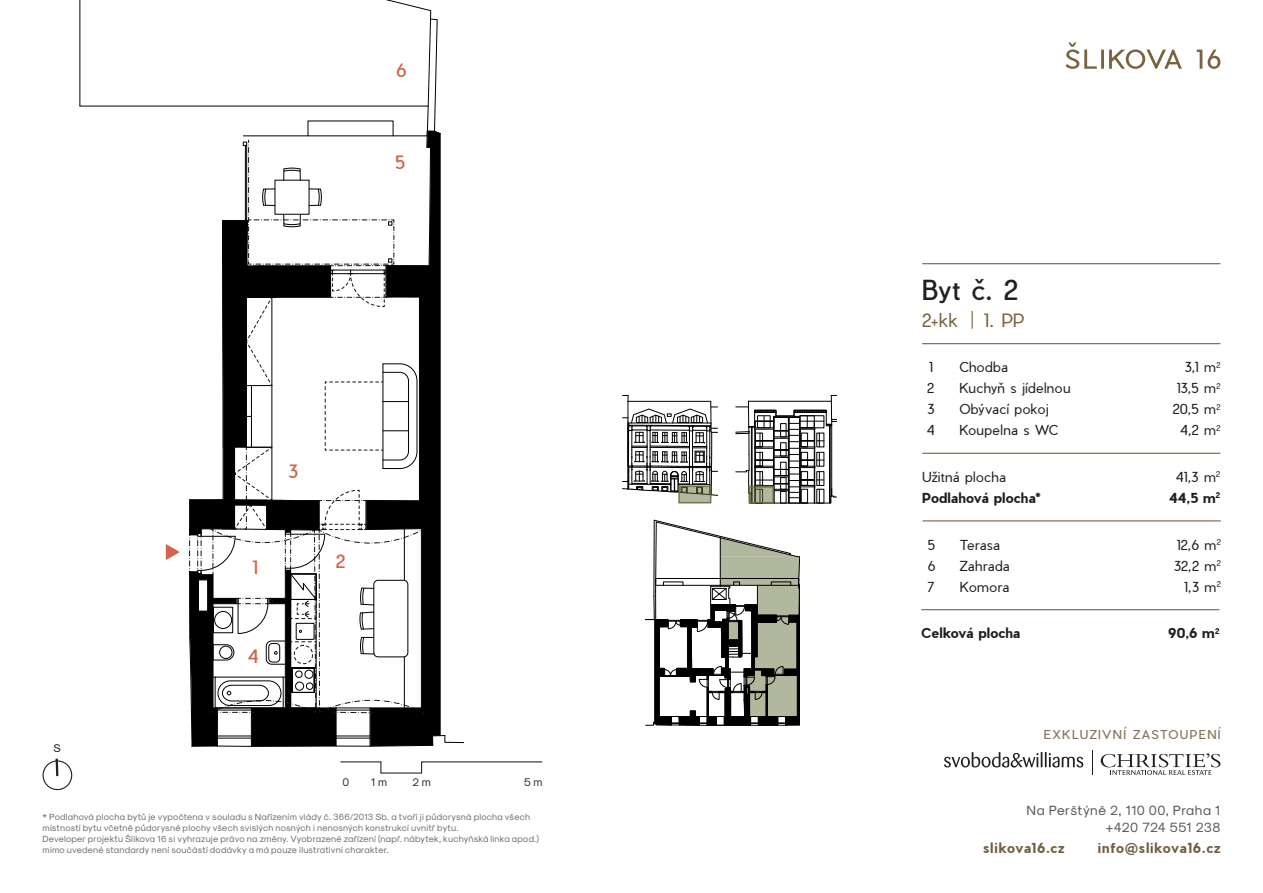
<style>
.page{position:relative;width:1263px;height:893px;background:#fff}
.page>*{position:absolute;margin:0;border:0;box-sizing:border-box;transform-origin:0 0}
.t1{font:27px "Pier Sans";color:#231f20}
.t2{font:300 18px "Pier Sans";color:#7b623e}
.t3{font:18px "Pier Sans";color:#d1644a}
.t4{font:300 13.5px "Pier Sans";letter-spacing:.02em;color:#231f20}
.t5{font:700 13.5px "Pier Sans";letter-spacing:.01em;color:#231f20}
.t6{font:700 13.5px "Pier Sans";letter-spacing:.06em;color:#725e41}
.t7{font:13.5px "Sk Modernist Regular";letter-spacing:.025em;color:#57585a}
.t8{font:13.5px "Sk Modernist Regular";color:#57585a}
.t9{font:12px "Pier Sans";letter-spacing:.11em;color:#87755b}
.t10{font:11.25px "Sk Modernist Regular";color:#282b2e}
.t11{font:11.25px "Sk Modernist Regular";color:#231f20}
.t12{font:9px/10.8px "Sk Modernist Regular";letter-spacing:.025em;color:#6c6d70}
</style>
<div class="page">
<hr style="left:922px;top:343px;width:298px;height:1px;background:#7b623e">
<hr style="left:922px;top:263px;width:298px;height:1px;background:#7b623e">
<hr style="left:922px;top:453px;width:298px;height:1px;background:#7b623e">
<hr style="left:922px;top:520px;width:299px;height:1px;background:#7b623e">
<hr style="left:921px;top:609px;width:298px;height:1px;background:#7b623e">
<svg style="left:79px;top:0;width:384px;height:747px"></svg>
<svg style="left:42px;top:758px;width:31px;height:33px"></svg>
<svg style="left:736px;top:395px;width:101px;height:109px"></svg>
<svg style="left:622px;top:395px;width:96px;height:109px"></svg>
<svg style="left:971px;top:311px;width:2px;height:18px"></svg>
<svg style="left:1065px;top:43px;width:155px;height:26px"></svg>
<svg style="left:1101px;top:753px;width:119px;height:22px"></svg>
<svg style="left:944px;top:752px;width:139px;height:15px"></svg>
<svg style="left:340px;top:761px;width:203px;height:13px"></svg>
<svg style="left:645px;top:520px;width:155px;height:206px"></svg>
<p class="t3" style="left:396px;top:58px;width:12px">6</p>
<p class="t11" style="left:53px;top:741px;width:9px">S</p>
<p class="t3" style="left:395px;top:151px;width:11px">5</p>
<p class="t3" style="left:288px;top:459px;width:11px">3</p>
<p class="t3" style="left:252px;top:556px;width:7px">1</p>
<p class="t3" style="left:336px;top:550px;width:11px">2</p>
<p class="t3" style="left:248px;top:644px;width:12px">4</p>
<p class="t10" style="left:343px;top:775px;width:8px">0</p>
<p class="t10" style="left:371px;top:775px;width:18px">1 m</p>
<p class="t10" style="left:413px;top:775px;width:20px">2 m</p>
<p class="t10" style="left:524px;top:775px;width:20px">5 m</p>
<p class="t12" style="left:43px;top:811px;width:489px">* Podlahová plocha bytů je vypočtena v souladu s Nařízením vlády č. 366/2013 Sb. a tvoří ji půdorysná plocha všech místností bytu včetně půdorysné plochy všech svislých nosných i nenosných konstrukcí uvnitř bytu.</p>
<p class="t12" style="left:43px;top:833px;width:498px">Developer projektu Šlikova 16 si vyhrazuje právo na změny. Vyobrazené zařízení (např. nábytek, kuchyňská linka apod.) mimo uvedené standardy není součástí dodávky a má pouze ilustrativní charakter.</p>
<p class="t1" style="left:922px;top:272px;width:97px">Byt č. 2</p>
<p class="t2" style="left:922px;top:308px;width:37px">2+kk</p>
<p class="t2" style="left:983px;top:308px;width:42px">1. PP</p>
<p class="t4" style="left:929px;top:358px;width:6px">1</p>
<p class="t4" style="left:927px;top:379px;width:8px">2</p>
<p class="t4" style="left:927px;top:400px;width:9px">3</p>
<p class="t4" style="left:927px;top:421px;width:9px">4</p>
<p class="t4" style="left:959px;top:358px;width:50px">Chodba</p>
<p class="t4" style="left:1184px;top:358px;width:38px">3,1 m<sup>2</sup></p>
<p class="t4" style="left:959px;top:379px;width:113px">Kuchyň s jídelnou</p>
<p class="t4" style="left:1176px;top:379px;width:45px">13,5 m<sup>2</sup></p>
<p class="t4" style="left:959px;top:400px;width:90px">Obývací pokoj</p>
<p class="t4" style="left:1173px;top:400px;width:49px">20,5 m<sup>2</sup></p>
<p class="t4" style="left:959px;top:421px;width:101px">Koupelna s WC</p>
<p class="t4" style="left:1180px;top:421px;width:42px">4,2 m<sup>2</sup></p>
<p class="t4" style="left:922px;top:468px;width:85px">Užitná plocha</p>
<p class="t4" style="left:1176px;top:468px;width:46px">41,3 m<sup>2</sup></p>
<p class="t5" style="left:922px;top:488px;width:120px">Podlahová plocha*</p>
<p class="t5" style="left:1169px;top:488px;width:53px">44,5 m<sup>2</sup></p>
<p class="t4" style="left:928px;top:536px;width:9px">5</p>
<p class="t4" style="left:927px;top:557px;width:9px">6</p>
<p class="t4" style="left:928px;top:578px;width:8px">7</p>
<h3 class="t4" style="left:960px;top:536px;width:42px">Terasa</h3>
<h3 class="t4" style="left:1176px;top:536px;width:46px">12,6 m<sup>2</sup></h3>
<h3 class="t4" style="left:960px;top:557px;width:51px">Zahrada</h3>
<h3 class="t4" style="left:1174px;top:557px;width:48px">32,2 m<sup>2</sup></h3>
<h3 class="t4" style="left:960px;top:578px;width:51px">Komora</h3>
<h3 class="t4" style="left:1184px;top:578px;width:38px">1,3 m<sup>2</sup></h3>
<p class="t5" style="left:921px;top:624px;width:101px">Celková plocha</p>
<p class="t5" style="left:1168px;top:624px;width:53px">90,6 m<sup>2</sup></p>
<p class="t9" style="left:1044px;top:726px;width:178px">EXKLUZIVNÍ ZASTOUPENÍ</p>
<p class="t7" style="left:1027px;top:802px;width:195px">Na Perštýně 2, 110 00, Praha 1</p>
<p class="t8" style="left:1105px;top:819px;width:116px">+420 724 551 238</p>
<p class="t6" style="left:983px;top:838px;width:83px">slikova16.cz</p>
<p class="t6" style="left:1098px;top:838px;width:124px">info@slikova16.cz</p>
</div>
